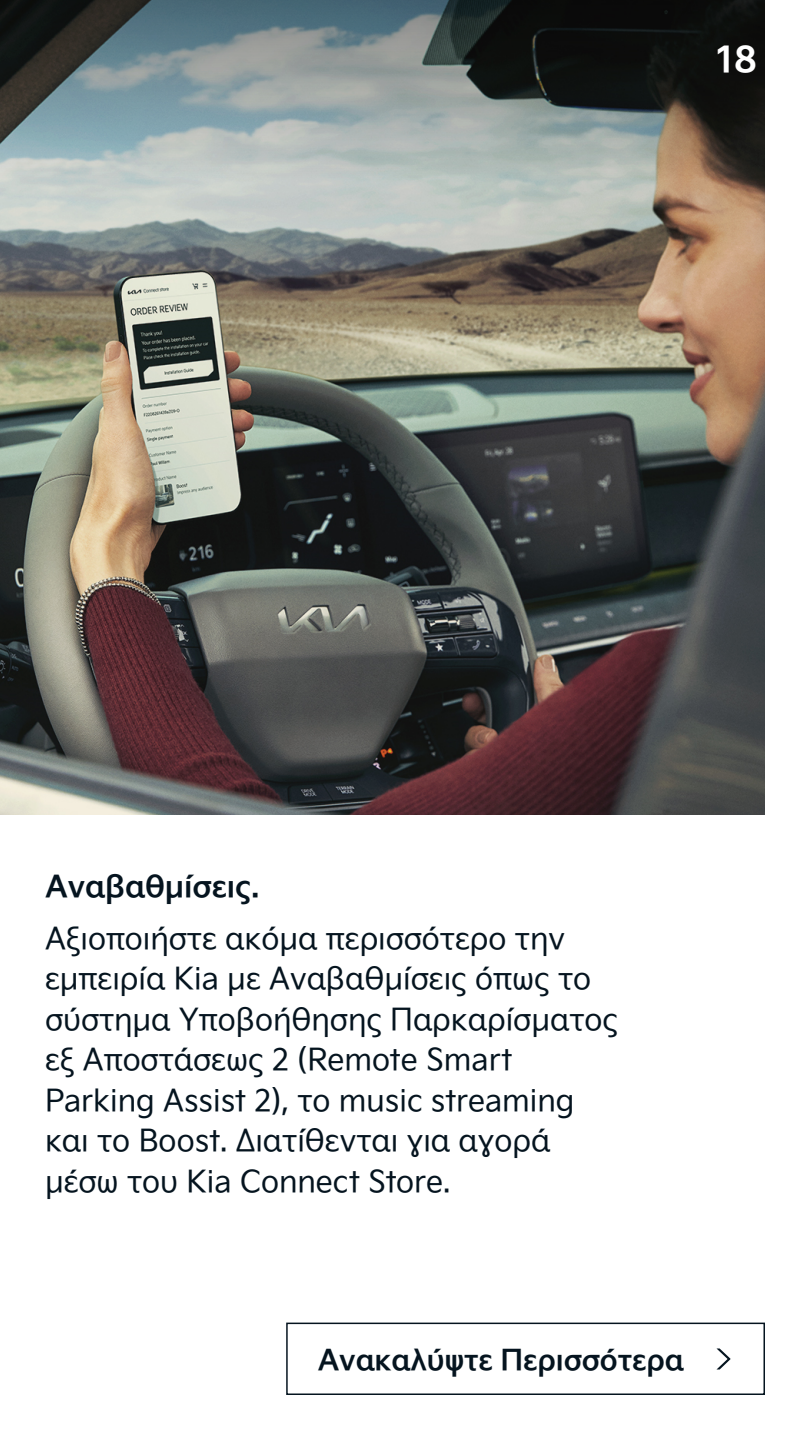
<style>
.page{position:relative;width:810px;height:1440px;background:#fff}
.page>*{position:absolute;margin:0;border:0;box-sizing:border-box;transform-origin:0 0}
.t1{font:36px "Kia Signature OTF Bold";color:#fff}
.t2{font:30px/40.5px "Kia Signature OTF Regular";color:#05141f}
.t3{font:30px "Kia Signature OTF Bold";color:#05141f}
.t4{font:28.5px "Kia Signature OTF Bold";letter-spacing:-.005em;color:#05141f}
</style>
<div class="page">
<img style="left:0;top:178px;width:765px;height:636px">
<svg style="left:0;top:0;width:765px;height:178px;background:#677171"></svg>
<svg style="left:717px;top:1348px;width:14px;height:22px"></svg>
<div style="left:286px;top:1323px;width:479px;height:72px;border:2px solid #05141f"></div>
<p class="t1" style="left:716px;top:32px;width:43px">18</p>
<p class="t3" style="left:45px;top:864px;width:216px">Αναβαθμίσεις.</p>
<p class="t2" style="left:45px;top:916px;width:575px">Αξιοποιήστε ακόμα περισσότερο την εμπειρία Kia με Αναβαθμίσεις όπως το σύστημα Υποβοήθησης Παρκαρίσματος εξ Αποστάσεως 2 (Remote Smart Parking Assist 2), το music streaming και το Boost. Διατίθενται για αγορά μέσω του Kia Connect Store.</p>
<p class="t4" style="left:318px;top:1338px;width:367px">Ανακαλύψτε Περισσότερα</p>
</div>
